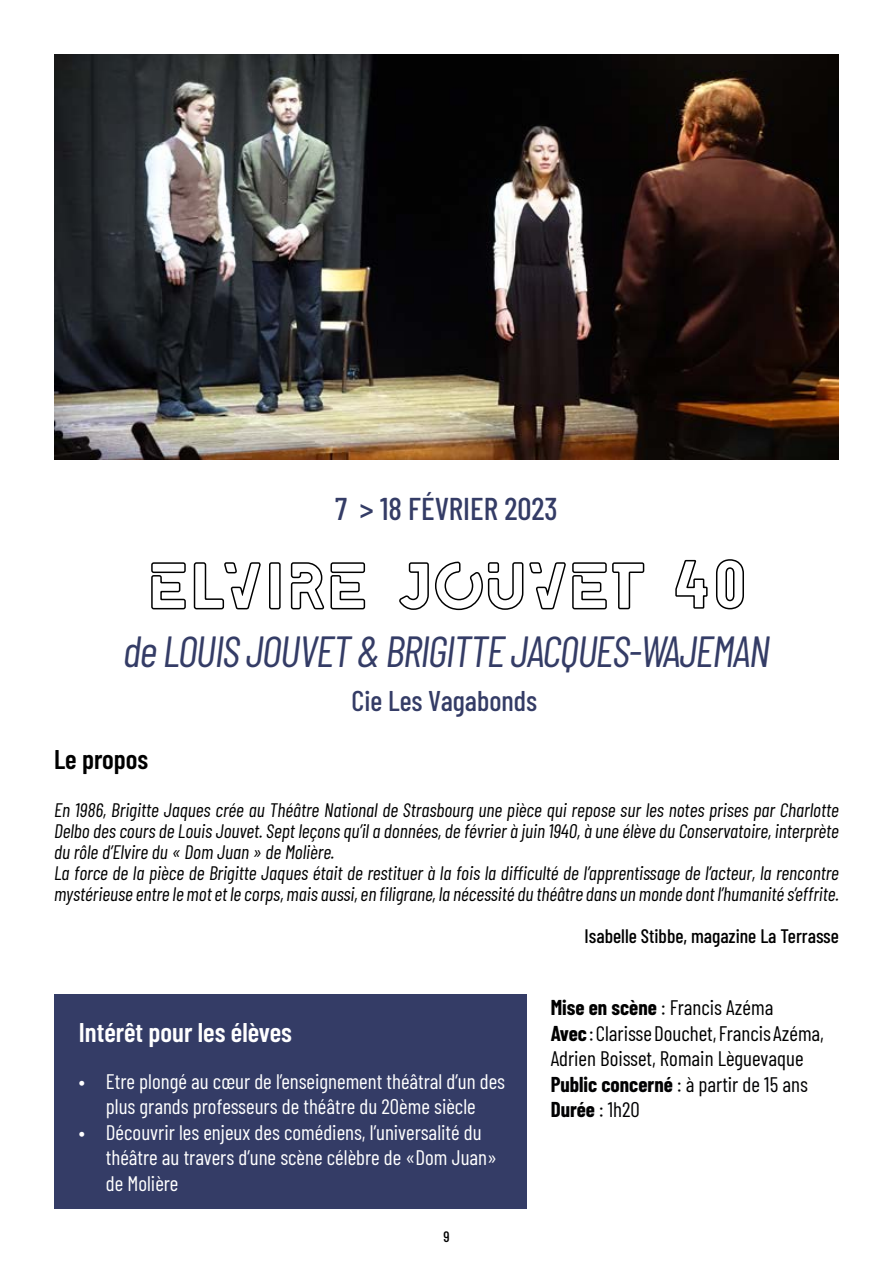
<style>
.page{position:relative;width:893px;height:1263px;background:#fff}
.page>*{position:absolute;margin:0;border:0;box-sizing:border-box;transform-origin:0 0}
.t1{font:63px "LEIXO DEMO";color:#fff}
.t2{font:italic 43.5px "Barlow Condensed";letter-spacing:-.03em;color:#343c66}
.t3{font:500 31.5px "Barlow Condensed";color:#343c66}
.t4{font:500 28.5px "Barlow Condensed";color:#343c66}
.t5{font:600 27px "Barlow Condensed";color:#fff}
.t6{font:600 27px "Barlow Condensed";color:#000}
.t7{font:21px/25.5px "Barlow Condensed";color:#fff;text-align:center}
.t8{font:21px/25.5px "Barlow Condensed";color:#000}
.t9{font:italic 19.5px/21px "Barlow Condensed";color:#000}
.t10{font:500 19.5px "Barlow Condensed";color:#000}
.t11{font:500 15px "Barlow Condensed";color:#000}
.s1{font-weight:700}
.s2{font-weight:700;color:#020203}
.s3{color:#020203}
</style>
<div class="page">
<img style="left:54px;top:54px;width:785px;height:405px">
<svg style="left:151px;top:562px;width:215px;height:48px"></svg>
<svg style="left:399px;top:561px;width:246px;height:50px"></svg>
<svg style="left:675px;top:559px;width:33px;height:50px"></svg>
<svg style="left:716px;top:559px;width:28px;height:51px"></svg>
<div style="left:54px;top:994px;width:472px;height:215px;background:#343c66"></div>
<h3 class="t3" style="left:335px;top:486px;width:224px">7 &gt; 18 FÉVRIER 2023</h3>
<h1 class="t1" style="left:148px;top:553px;width:502px">ELVIRE JOUVET</h1>
<h2 class="t2" style="left:123px;top:620px;width:648px">de LOUIS JOUVET &amp; BRIGITTE JACQUES-WAJEMAN</h2>
<h3 class="t4" style="left:352px;top:680px;width:187px">Cie Les Vagabonds</h3>
<h3 class="t6" style="left:54px;top:740px;width:96px">Le propos</h3>
<p class="t9" style="left:54px;top:798px;width:786px">En 1986, Brigitte Jaques crée au Théâtre National de Strasbourg une pièce qui repose sur les notes prises par Charlotte Delbo des cours de Louis Jouvet. Sept leçons qu’il a données, de février à juin 1940, à une élève du Conservatoire, interprète du rôle d’Elvire du « Dom Juan » de Molière.<br>La force de la pièce de Brigitte Jaques était de restituer à la fois la difficulté de l’apprentissage de l’acteur, la rencontre mystérieuse entre le mot et le corps, mais aussi, en filigrane, la nécessité du théâtre dans un monde dont l’humanité s’effrite.</p>
<p class="t10" style="left:585px;top:922px;width:256px">Isabelle Stibbe, magazine La Terrasse</p>
<h3 class="t5" style="left:79px;top:1013px;width:215px">Intérêt pour les élèves</h3>
<p class="t7" style="left:79px;top:1067px;width:428px">• Etre plongé au cœur de l’enseignement théâtral d’un des plus grands professeurs de théâtre du 20ème siècle</p>
<p class="t7" style="left:106px;top:1118px;width:393px;text-align:left;text-indent:-27px">• Découvrir les enjeux des comédiens, l’universalité du théâtre au travers d’une scène célèbre de «Dom Juan» de Molière</p>
<p class="t11" style="left:443px;top:1226px;width:8px">9</p>
<p class="t8" style="left:551px;top:993px;width:275px"><span class="s1">Mise en scène</span> : Francis Azéma<br><span class="s1">Avec</span> : Clarisse Douchet, Francis Azéma,<br>Adrien Boisset, Romain Lèguevaque<br><span class="s2">Public concerné</span> <span class="s3">: à partir de 15 ans<br></span><span class="s2">Durée</span> <span class="s3">: 1h20</span></p>
</div>
